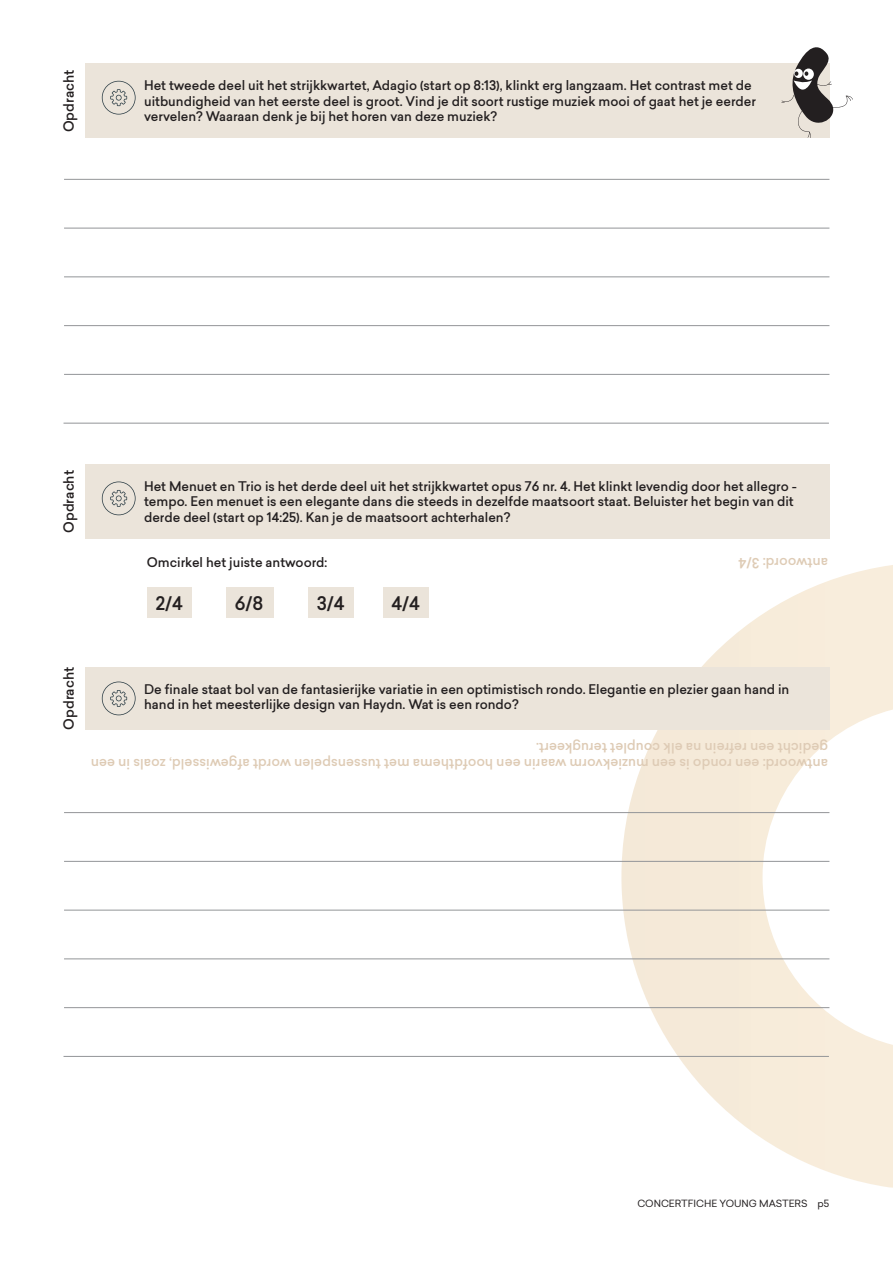
<style>
.page{position:relative;width:893px;height:1263px;background:#fff}
.page>*{position:absolute;margin:0;border:0;box-sizing:border-box;transform-origin:0 0}
.t1{font:500 18px "Sailec";color:#231f20}
.t2{font:500 13.5px/16.2px "Sailec";color:#decbb5}
.t3{font:500 13.5px "Sailec";color:#231f20}
.t4{font:500 12.75px/15.3px "Sailec";color:#231f20}
.t5{font:9.75px "Sailec";color:#231f20}
</style>
<div class="page">
<svg style="left:621px;top:899px;width:272px;height:289px;fill:#f8eddc"></svg>
<svg style="left:621px;top:565px;width:271px;height:334px"></svg>
<div style="left:85px;top:64px;width:744px;height:74px;background:#ebe4da"></div>
<svg style="left:102px;top:81px;width:34px;height:34px"></svg>
<div style="left:85px;top:667px;width:744px;height:63px;background:#ebe4da"></div>
<svg style="left:102px;top:681px;width:34px;height:34px"></svg>
<div style="left:85px;top:464px;width:744px;height:75px;background:#ebe4da"></div>
<svg style="left:102px;top:481px;width:34px;height:34px"></svg>
<hr style="left:64px;top:325px;width:765px;height:1px;background:#939598">
<hr style="left:64px;top:228px;width:765px;height:1px;background:#939598">
<hr style="left:64px;top:423px;width:765px;height:1px;background:#939598">
<hr style="left:64px;top:374px;width:765px;height:1px;background:#939598">
<hr style="left:64px;top:276px;width:765px;height:1px;background:#939598">
<hr style="left:64px;top:179px;width:765px;height:1px;background:#939598">
<hr style="left:64px;top:958px;width:765px;height:1px;background:#939598">
<hr style="left:64px;top:861px;width:765px;height:1px;background:#939598">
<hr style="left:64px;top:1056px;width:765px;height:1px;background:#939598">
<hr style="left:64px;top:1007px;width:765px;height:1px;background:#939598">
<hr style="left:64px;top:910px;width:765px;height:1px;background:#939598">
<hr style="left:64px;top:812px;width:765px;height:1px;background:#939598">
<svg style="left:781px;top:47px;width:72px;height:91px"></svg>
<div style="left:147px;top:588px;width:44px;height:30px;background:#ebe4da"></div>
<div style="left:226px;top:588px;width:47px;height:30px;background:#ebe4da"></div>
<div style="left:308px;top:588px;width:45px;height:30px;background:#ebe4da"></div>
<div style="left:383px;top:588px;width:46px;height:30px;background:#ebe4da"></div>
<p class="t3" style="left:59px;top:132px;width:64px;rotate:-90deg">Opdracht</p>
<p class="t4" style="left:144px;top:78px;width:613px">Het tweede deel uit het strijkkwartet, Adagio (start op 8:13), klinkt erg langzaam. Het contrast met de uitbundigheid van het eerste deel is groot. Vind je dit soort rustige muziek mooi of gaat het je eerder vervelen? Waaraan denk je bij het horen van deze muziek?</p>
<p class="t3" style="left:59px;top:533px;width:64px;rotate:-90deg">Opdracht</p>
<p class="t4" style="left:144px;top:479px;width:654px">Het Menuet en Trio is het derde deel uit het strijkkwartet opus 76 nr. 4. Het klinkt levendig door het allegro - tempo. Een menuet is een elegante dans die steeds in dezelfde maatsoort staat. Beluister het begin van dit derde deel (start op 14:25). Kan je de maatsoort achterhalen?</p>
<p class="t4" style="left:147px;top:555px;width:182px">Omcirkel het juiste antwoord:</p>
<h1 class="t1" style="left:155px;top:590px;width:29px">2/4</h1>
<h1 class="t1" style="left:235px;top:590px;width:30px">6/8</h1>
<h1 class="t1" style="left:317px;top:590px;width:29px">3/4</h1>
<h1 class="t1" style="left:391px;top:590px;width:30px">4/4</h1>
<p class="t2" style="left:828px;top:571px;width:91px;rotate:-180deg">antwoord: 3/4</p>
<p class="t3" style="left:59px;top:730px;width:64px;rotate:-90deg">Opdracht</p>
<p class="t4" style="left:144px;top:681px;width:647px">De finale staat bol van de fantasierijke variatie in een optimistisch rondo. Elegantie en plezier gaan hand in hand in het meesterlijke design van Haydn. Wat is een rondo?</p>
<p class="t2" style="left:828px;top:772px;width:739px;rotate:-180deg">antwoord: een rondo is een muziekvorm waarin een hoofdthema met tussenspelen wordt afgewisseld, zoals in een gedicht een refrein na elk couplet terugkeert.</p>
<p class="t5" style="left:637px;top:1196px;width:193px">CONCERTFICHE YOUNG MASTERS p5</p>
</div>
